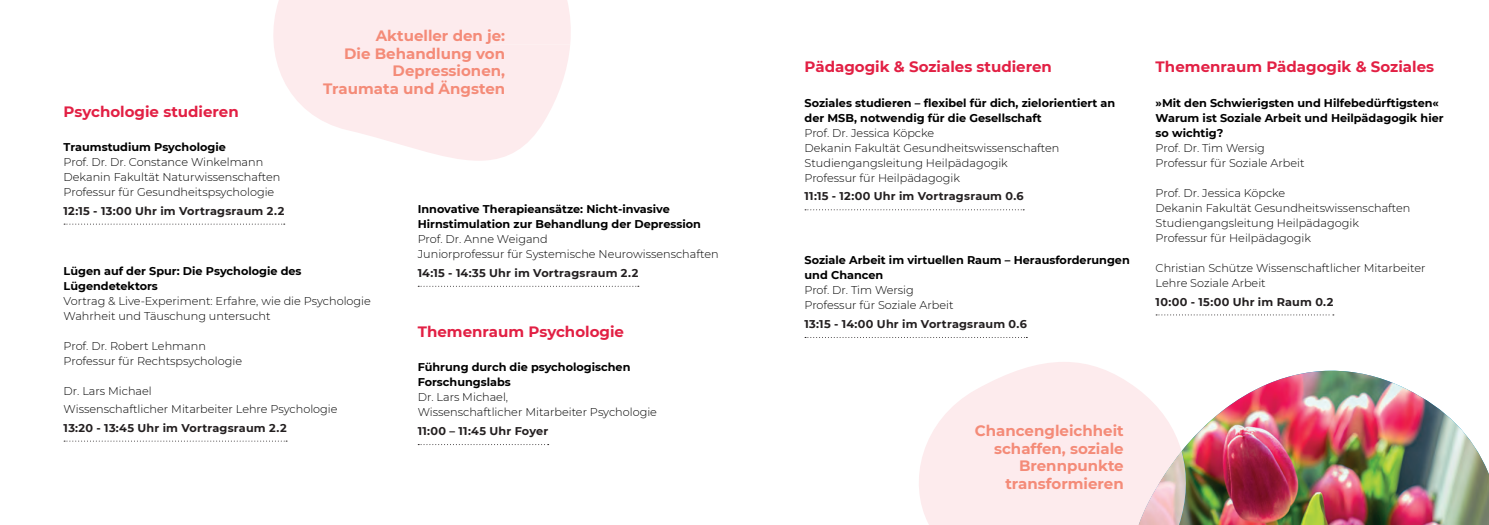
<style>
.page{position:relative;width:1489px;height:525px;background:#fff}
.page>*{position:absolute;margin:0;border:0;box-sizing:border-box;transform-origin:0 0}
.t1{font:700 15px/17.5px "Montserrat";color:#f48b78;text-align:right}
.t2{font:700 15px "Montserrat";color:#e22044}
.t3{font:300 11.25px/15px "Montserrat";color:#000}
.t4{font:700 11.25px/15px "Montserrat";color:#000}
.t5{font:700 11.25px "Montserrat";letter-spacing:.015em;color:#231f20}
</style>
<div class="page">
<svg style="left:64px;top:223px;width:221px;height:1px"></svg>
<svg style="left:64px;top:440px;width:223px;height:1px"></svg>
<svg style="left:273px;top:0;width:298px;height:161px;fill:#fdebed"></svg>
<svg style="left:484px;top:44px;width:86px;height:116px"></svg>
<svg style="left:805px;top:209px;width:219px;height:1px"></svg>
<svg style="left:805px;top:337px;width:222px;height:1px"></svg>
<svg style="left:418px;top:285px;width:221px;height:1px"></svg>
<svg style="left:418px;top:444px;width:130px;height:1px"></svg>
<svg style="left:1155px;top:314px;width:178px;height:1px"></svg>
<img style="left:1181px;top:370px;width:307px;height:154px">
<svg style="left:919px;top:362px;width:262px;height:162px;fill:#fdebed"></svg>
<img style="left:1138px;top:451px;width:50px;height:73px">
<h1 class="t1" style="left:323px;top:26px;width:183px">Aktueller den je:<br>Die Behandlung von<br>Depressionen,<br>Traumata und Ängsten</h1>
<h1 class="t2" style="left:64px;top:100px;width:177px">Psychologie studieren</h1>
<p class="t4" style="left:64px;top:139px;width:164px">Traumstudium Psychologie</p>
<p class="t3" style="left:64px;top:154px;width:218px">Prof. Dr. Dr. Constance Winkelmann<br>Dekanin Fakultät Naturwissenschaften<br>Professur für Gesundheitspsychologie</p>
<p class="t5" style="left:64px;top:202px;width:222px">12:15 - 13:00 Uhr im Vortragsraum 2.2</p>
<p class="t4" style="left:64px;top:262px;width:239px">Lügen auf der Spur: Die Psychologie des<br>Lügendetektors</p>
<p class="t3" style="left:64px;top:293px;width:309px">Vortrag &amp; Live-Experiment: Erfahre, wie die Psychologie<br>Wahrheit und Täuschung untersucht</p>
<p class="t3" style="left:64px;top:338px;width:180px">Prof. Dr. Robert Lehmann<br>Professur für Rechtspsychologie</p>
<p class="t3" style="left:64px;top:381px;width:275px;line-height:18px">Dr. Lars Michael<br>Wissenschaftlicher Mitarbeiter Lehre Psychologie</p>
<p class="t5" style="left:64px;top:419px;width:224px">13:20 - 13:45 Uhr im Vortragsraum 2.2</p>
<p class="t4" style="left:418px;top:201px;width:285px">Innovative Therapieansätze: Nicht-invasive<br>Hirnstimulation zur Behandlung der Depression</p>
<p class="t3" style="left:418px;top:231px;width:302px">Prof. Dr. Anne Weigand<br>Juniorprofessur für Systemische Neurowissenschaften</p>
<p class="t5" style="left:418px;top:265px;width:222px">14:15 - 14:35 Uhr im Vortragsraum 2.2</p>
<h1 class="t2" style="left:418px;top:320px;width:208px">Themenraum Psychologie</h1>
<p class="t4" style="left:418px;top:359px;width:214px">Führung durch die psychologischen<br>Forschungslabs</p>
<p class="t3" style="left:418px;top:389px;width:241px">Dr. Lars Michael,<br>Wissenschaftlicher Mitarbeiter Psychologie</p>
<p class="t5" style="left:418px;top:423px;width:132px">11:00 – 11:45 Uhr Foyer</p>
<h1 class="t2" style="left:804px;top:56px;width:249px">Pädagogik &amp; Soziales studieren</h1>
<p class="t4" style="left:804px;top:94px;width:312px">Soziales studieren – flexibel für dich, zielorientiert an der MSB, notwendig für die Gesellschaft</p>
<p class="t3" style="left:804px;top:125px;width:256px">Prof. Dr. Jessica Köpcke<br>Dekanin Fakultät Gesundheitswissenschaften Studiengangsleitung Heilpädagogik Professur für Heilpädagogik</p>
<p class="t5" style="left:804px;top:188px;width:221px">11:15 - 12:00 Uhr im Vortragsraum 0.6</p>
<p class="t4" style="left:804px;top:252px;width:327px">Soziale Arbeit im virtuellen Raum – Herausforderungen und Chancen</p>
<p class="t3" style="left:804px;top:282px;width:150px">Prof. Dr. Tim Wersig<br>Professur für Soziale Arbeit</p>
<p class="t5" style="left:804px;top:316px;width:224px">13:15 - 14:00 Uhr im Vortragsraum 0.6</p>
<h1 class="t2" style="left:1155px;top:56px;width:280px">Themenraum Pädagogik &amp; Soziales</h1>
<p class="t4" style="left:1155px;top:94px;width:289px">»Mit den Schwierigsten und Hilfebedürftigsten«<br>Warum ist Soziale Arbeit und Heilpädagogik hier so wichtig?</p>
<p class="t3" style="left:1155px;top:140px;width:150px">Prof. Dr. Tim Wersig<br>Professur für Soziale Arbeit</p>
<p class="t3" style="left:1155px;top:185px;width:256px">Prof. Dr. Jessica Köpcke<br>Dekanin Fakultät Gesundheitswissenschaften Studiengangsleitung Heilpädagogik Professur für Heilpädagogik</p>
<p class="t3" style="left:1155px;top:260px;width:271px">Christian Schütze Wissenschaftlicher Mitarbeiter<br>Lehre Soziale Arbeit</p>
<p class="t5" style="left:1155px;top:293px;width:179px">10:00 - 15:00 Uhr im Raum 0.2</p>
<h1 class="t1" style="left:974px;top:421px;width:150px">Chancengleichheit schaffen, soziale<br>Brennpunkte transformieren</h1>
</div>
